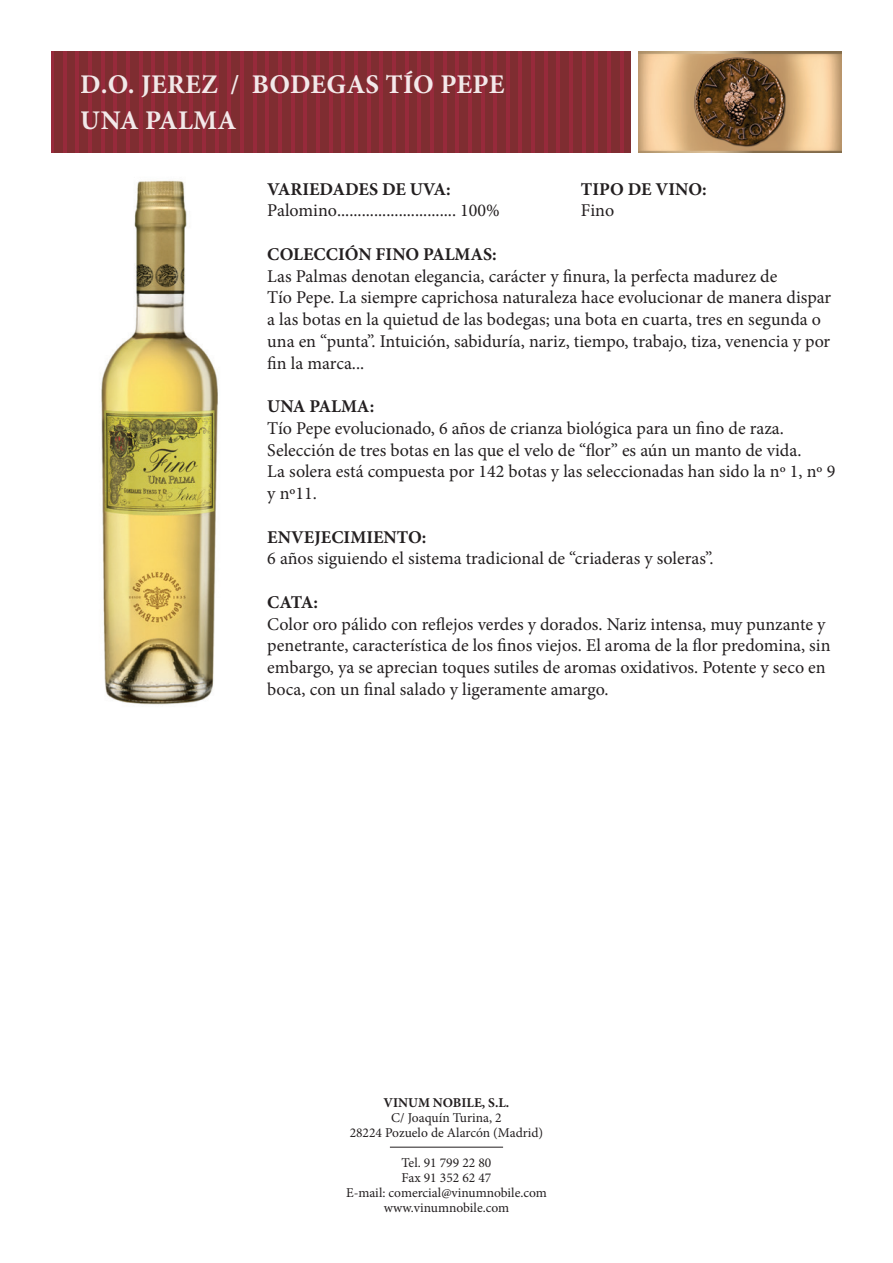
<style>
.page{position:relative;width:893px;height:1263px;background:#fff}
.page>*{position:absolute;margin:0;border:0;box-sizing:border-box;transform-origin:0 0}
.t1{font:700 27px/36px "Minion Pro";letter-spacing:.01em;color:#fff}
.t2{font:18px/21.8px "Minion Pro";color:#231f20}
.t3{font:700 18px "Minion Pro";color:#231f20}
.t4{font:13.5px/15px "Minion Pro";color:#231f20;text-align:center}
.t5{font:700 13.5px "Minion Pro";color:#231f20}
</style>
<div class="page">
<div style="left:51px;top:51px;width:580px;height:102px;background:#7f2d31"></div>
<hr style="left:455px;top:51px;width:4px;height:102px;background:#972a3b">
<hr style="left:468px;top:51px;width:4px;height:102px;background:#972a3b">
<hr style="left:481px;top:51px;width:3px;height:102px;background:#972a3b">
<hr style="left:493px;top:51px;width:4px;height:102px;background:#972a3b">
<hr style="left:506px;top:51px;width:4px;height:102px;background:#972a3b">
<hr style="left:51px;top:51px;width:3px;height:102px;background:#972a3b">
<hr style="left:519px;top:51px;width:3px;height:102px;background:#972a3b">
<hr style="left:63px;top:51px;width:4px;height:102px;background:#972a3b">
<hr style="left:531px;top:51px;width:4px;height:102px;background:#972a3b">
<hr style="left:76px;top:51px;width:3px;height:102px;background:#972a3b">
<hr style="left:544px;top:51px;width:4px;height:102px;background:#972a3b">
<hr style="left:88px;top:51px;width:4px;height:102px;background:#972a3b">
<hr style="left:557px;top:51px;width:3px;height:102px;background:#972a3b">
<hr style="left:101px;top:51px;width:3px;height:102px;background:#972a3b">
<hr style="left:569px;top:51px;width:4px;height:102px;background:#972a3b">
<hr style="left:114px;top:51px;width:3px;height:102px;background:#972a3b">
<hr style="left:582px;top:51px;width:3px;height:102px;background:#972a3b">
<hr style="left:126px;top:51px;width:4px;height:102px;background:#972a3b">
<hr style="left:595px;top:51px;width:3px;height:102px;background:#972a3b">
<hr style="left:139px;top:51px;width:3px;height:102px;background:#972a3b">
<hr style="left:607px;top:51px;width:4px;height:102px;background:#972a3b">
<hr style="left:152px;top:51px;width:3px;height:102px;background:#972a3b">
<hr style="left:620px;top:51px;width:3px;height:102px;background:#972a3b">
<hr style="left:164px;top:51px;width:4px;height:102px;background:#972a3b">
<hr style="left:177px;top:51px;width:3px;height:102px;background:#972a3b">
<hr style="left:190px;top:51px;width:3px;height:102px;background:#972a3b">
<hr style="left:202px;top:51px;width:4px;height:102px;background:#972a3b">
<hr style="left:215px;top:51px;width:3px;height:102px;background:#972a3b">
<hr style="left:228px;top:51px;width:3px;height:102px;background:#972a3b">
<hr style="left:240px;top:51px;width:4px;height:102px;background:#972a3b">
<hr style="left:253px;top:51px;width:3px;height:102px;background:#972a3b">
<hr style="left:265px;top:51px;width:4px;height:102px;background:#972a3b">
<hr style="left:278px;top:51px;width:4px;height:102px;background:#972a3b">
<hr style="left:291px;top:51px;width:3px;height:102px;background:#972a3b">
<hr style="left:303px;top:51px;width:4px;height:102px;background:#972a3b">
<hr style="left:316px;top:51px;width:4px;height:102px;background:#972a3b">
<hr style="left:329px;top:51px;width:3px;height:102px;background:#972a3b">
<hr style="left:341px;top:51px;width:4px;height:102px;background:#972a3b">
<hr style="left:354px;top:51px;width:4px;height:102px;background:#972a3b">
<hr style="left:367px;top:51px;width:3px;height:102px;background:#972a3b">
<hr style="left:379px;top:51px;width:4px;height:102px;background:#972a3b">
<hr style="left:392px;top:51px;width:4px;height:102px;background:#972a3b">
<hr style="left:405px;top:51px;width:3px;height:102px;background:#972a3b">
<hr style="left:417px;top:51px;width:4px;height:102px;background:#972a3b">
<hr style="left:430px;top:51px;width:4px;height:102px;background:#972a3b">
<hr style="left:443px;top:51px;width:3px;height:102px;background:#972a3b">
<img style="left:639px;top:51px;width:203px;height:102px">
<img style="left:692px;top:54px;width:97px;height:96px">
<hr style="left:390px;top:1147px;width:113px;height:1px;background:#231f20">
<img style="left:101px;top:180px;width:117px;height:525px">
<h1 class="t1" style="left:81px;top:66px;width:425px">D.O. JEREZ / BODEGAS TÍO PEPE<br>UNA PALMA</h1>
<p class="t3" style="left:581px;top:176px;width:127px">TIPO DE VINO:</p>
<p class="t2" style="left:581px;top:200px;width:35px">Fino</p>
<p class="t3" style="left:267px;top:176px;width:185px">VARIEDADES DE UVA:</p>
<p class="t2" style="left:267px;top:200px;width:234px">Palomino............................. 100%</p>
<p class="t3" style="left:267px;top:241px;width:231px">COLECCIÓN FINO PALMAS:</p>
<p class="t2" style="left:267px;top:265px;width:565px">Las Palmas denotan elegancia, carácter y finura, la perfecta madurez de<br>Tío Pepe. La siempre caprichosa naturaleza hace evolucionar de manera dispar a las botas en la quietud de las bodegas; una bota en cuarta, tres en segunda o una en “punta”. Intuición, sabiduría, nariz, tiempo, trabajo, tiza, venencia y por fin la marca...</p>
<p class="t3" style="left:267px;top:394px;width:108px">UNA PALMA:</p>
<p class="t2" style="left:267px;top:417px;width:569px">Tío Pepe evolucionado, 6 años de crianza biológica para un fino de raza.<br>Selección de tres botas en las que el velo de “flor” es aún un manto de vida.<br>La solera está compuesta por 142 botas y las seleccionadas han sido la nº 1, nº 9 y nº11.</p>
<p class="t3" style="left:267px;top:524px;width:161px">ENVEJECIMIENTO:</p>
<p class="t2" style="left:267px;top:548px;width:448px">6 años siguiendo el sistema tradicional de “criaderas y soleras”.</p>
<p class="t3" style="left:267px;top:589px;width:52px">CATA:</p>
<p class="t2" style="left:267px;top:613px;width:565px">Color oro pálido con reflejos verdes y dorados. Nariz intensa, muy punzante y penetrante, característica de los finos viejos. El aroma de la flor predomina, sin embargo, ya se aprecian toques sutiles de aromas oxidativos. Potente y seco en boca, con un final salado y ligeramente amargo.</p>
<p class="t5" style="left:384px;top:1093px;width:127px">VINUM NOBILE, S.L.</p>
<p class="t4" style="left:350px;top:1110px;width:195px">C/ Joaquín Turina, 2<br>28224 Pozuelo de Alarcón (Madrid)</p>
<p class="t4" style="left:346px;top:1155px;width:202px">Tel. 91 799 22 80<br>Fax 91 352 62 47<br>E-mail: comercial@vinumnobile.com www.vinumnobile.com</p>
</div>
